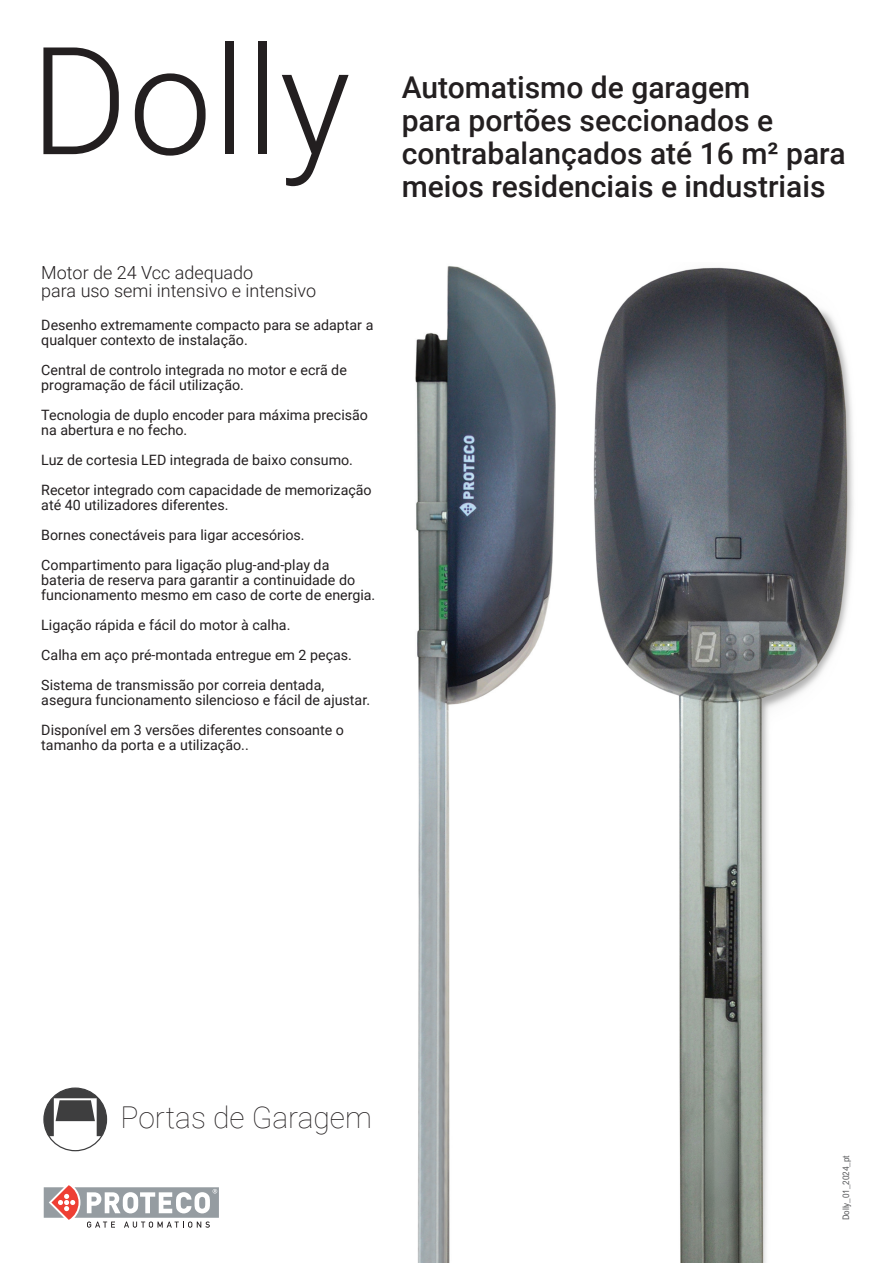
<style>
.page{position:relative;width:893px;height:1263px;background:#fff}
.page>*{position:absolute;margin:0;border:0;box-sizing:border-box;transform-origin:0 0}
.t1{font:300 150px "Roboto";color:#231f20}
.t2{font:500 30px/33px "Roboto";color:#231f20}
.t3{font:100 30px "Roboto";color:#231f20}
.t4{font:300 18px/18px "Roboto";color:#231f20}
.t5{font:14.25px/30px "Roboto";color:#231f20}
.t6{font:9px "Arial Nova Cond";color:#57585a}
</style>
<div class="page">
<img style="left:415px;top:266px;width:141px;height:997px">
<svg style="left:43px;top:1087px;width:64px;height:64px"></svg>
<svg style="left:44px;top:1185px;width:175px;height:43px"></svg>
<img style="left:593px;top:267px;width:260px;height:996px">
<h1 class="t1" style="left:30px;top:-4px;width:322px">Dolly</h1>
<p class="t4" style="left:41px;top:263px;width:276px">Motor de 24 Vcc adequado<br>para uso semi intensivo e intensivo</p>
<p class="t5" style="left:41px;top:317px;width:334px;line-height:15px">Desenho extremamente compacto para se adaptar a qualquer contexto de instalação.</p>
<p class="t5" style="left:41px;top:362px;width:307px;line-height:15px">Central de controlo integrada no motor e ecrã de programação de fácil utilização.</p>
<p class="t5" style="left:41px;top:407px;width:328px;line-height:15px">Tecnologia de duplo encoder para máxima precisão na abertura e no fecho.</p>
<p class="t5" style="left:41px;top:445px;width:332px">Luz de cortesia LED integrada de baixo consumo.<br>Recetor integrado com capacidade de memorização</p>
<p class="t5" style="left:41px;top:490px;width:290px">até 40 utilizadores diferentes.<br>Bornes conectáveis para ligar accesórios.<br>Compartimento para ligação plug-and-play da</p>
<p class="t5" style="left:41px;top:572px;width:336px;line-height:15px">bateria de reserva para garantir a continuidade do funcionamento mesmo em caso de corte de energia.</p>
<p class="t5" style="left:41px;top:610px;width:312px">Ligação rápida e fácil do motor à calha.<br>Calha em aço pré-montada entregue em 2 peças.<br>Sistema de transmissão por correia dentada,</p>
<p class="t5" style="left:41px;top:685px;width:330px">asegura funcionamento silencioso e fácil de ajustar.<br>Disponível em 3 versões diferentes consoante o</p>
<p class="t5" style="left:41px;top:730px;width:209px">tamanho da porta e a utilização..</p>
<h2 class="t2" style="left:402px;top:70px;width:445px">Automatismo de garagem<br>para portões seccionados e contrabalançados até 16 m² para meios residenciais e industriais</h2>
<h2 class="t3" style="left:121px;top:1096px;width:253px">Portas de Garagem</h2>
<p class="t6" style="left:840px;top:1220px;width:67px;rotate:-90deg">Dolly_01_2024_pt</p>
</div>
